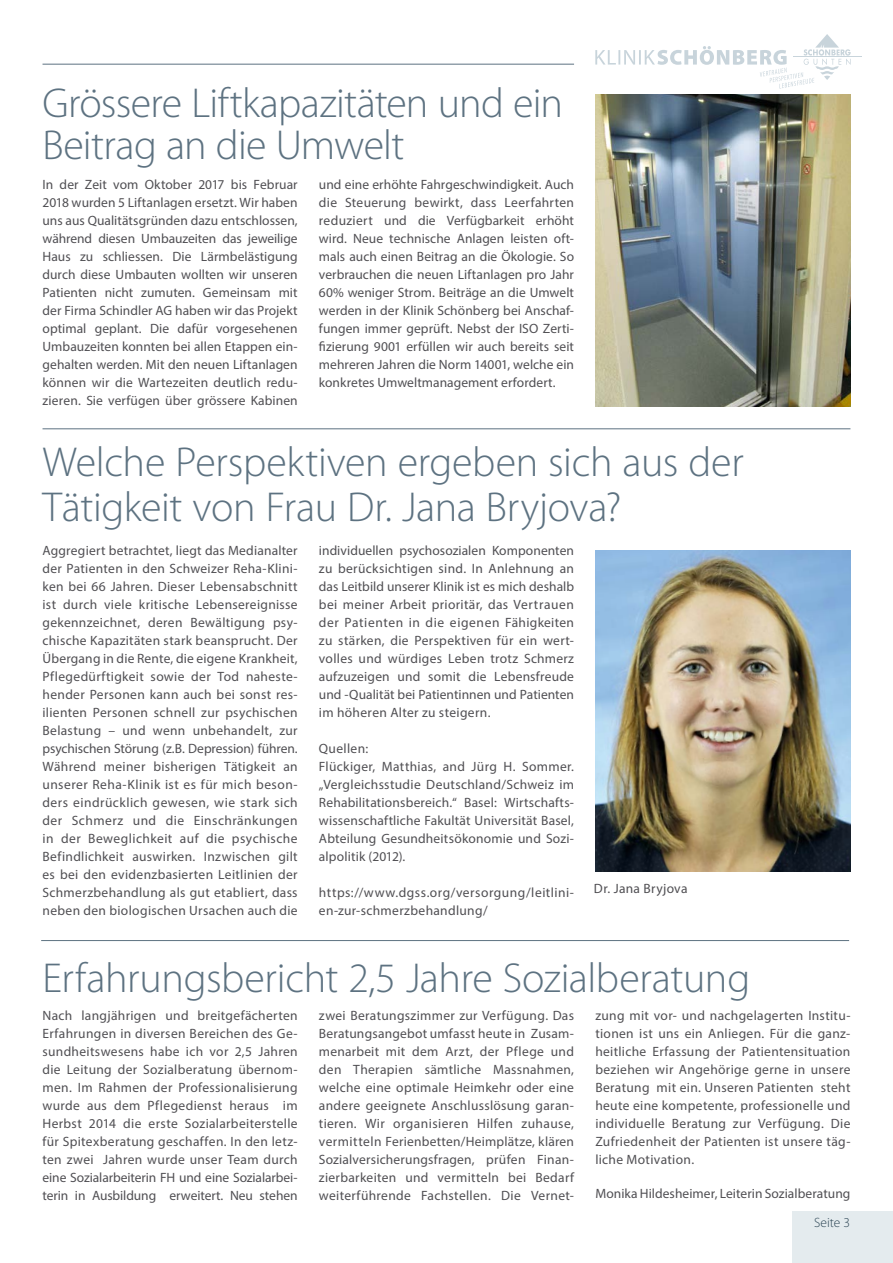
<style>
.page{position:relative;width:893px;height:1263px;background:#fff}
.page>*{position:absolute;margin:0;border:0;box-sizing:border-box;transform-origin:0 0}
.t1{font:300 42px/42px "Myriad Pro";letter-spacing:-.01em;color:#5d7281}
.t2{font:13.5px/18px "Myriad Pro";letter-spacing:.02em;color:#504f53;text-align:justify}
.t3{font:300 13.5px "Myriad Pro";color:#2a4352}
</style>
<div class="page">
<div style="left:792px;top:1212px;width:101px;height:51px;background:#e4ebee"></div>
<hr style="left:793px;top:57px;width:69px;height:1px;background:#c8d4db">
<svg style="left:595px;top:34px;width:256px;height:55px"></svg>
<hr style="left:43px;top:64px;width:531px;height:1px;background:#5d7281">
<img style="left:595px;top:94px;width:255px;height:312px">
<img style="left:595px;top:551px;width:255px;height:320px">
<hr style="left:43px;top:428px;width:807px;height:1px;background:#5d7281">
<hr style="left:41px;top:940px;width:808px;height:1px;background:#5d7281">
<h1 class="t1" style="left:43px;top:81px;width:522px">Grössere Liftkapazitäten und ein<br>Beitrag an die Umwelt</h1>
<p class="t2" style="left:43px;top:175px;width:257px">In der Zeit vom Oktober 2017 bis Februar 2018 wurden 5 Liftanlagen ersetzt. Wir haben uns aus Qualitätsgründen dazu entschlossen, während diesen Umbauzeiten das jeweilige Haus zu schliessen. Die Lärmbelästigung durch diese Umbauten wollten wir unseren Patienten nicht zumuten. Gemeinsam mit der Firma Schindler AG haben wir das Projekt optimal geplant. Die dafür vorgesehenen Umbauzeiten konnten bei allen Etappen ein&shy;gehalten werden. Mit den neuen Liftanlagen können wir die Wartezeiten deutlich redu&shy;zieren. Sie verfügen über grössere Kabinen</p>
<p class="t2" style="left:319px;top:175px;width:257px">und eine erhöhte Fahrgeschwindigkeit. Auch die Steuerung bewirkt, dass Leerfahrten reduziert und die Verfügbarkeit erhöht wird. Neue technische Anlagen leisten oft&shy;mals auch einen Beitrag an die Ökologie. So verbrauchen die neuen Liftanlagen pro Jahr 60% weniger Strom. Beiträge an die Umwelt werden in der Klinik Schönberg bei Anschaf&shy;fungen immer geprüft. Nebst der ISO Zerti&shy;fizierung 9001 erfüllen wir auch bereits seit mehreren Jahren die Norm 14001, welche ein konkretes Umweltmanagement erfordert.</p>
<h1 class="t1" style="left:43px;top:439px;width:703px;line-height:45px">Welche Perspektiven ergeben sich aus der<br>Tätigkeit von Frau Dr. Jana Bryjova?</h1>
<p class="t2" style="left:43px;top:542px;width:257px">Aggregiert betrachtet, liegt das Medianalter der Patienten in den Schweizer Reha-Klini&shy;ken bei 66 Jahren. Dieser Lebensabschnitt ist durch viele kritische Lebensereignisse gekennzeichnet, deren Bewältigung psy&shy;chische Kapazitäten stark beansprucht. Der Übergang in die Rente, die eigene Krankheit, Pflegedürftigkeit sowie der Tod naheste&shy;hender Personen kann auch bei sonst res&shy;ilienten Personen schnell zur psychischen Belastung – und wenn unbehandelt, zur psychischen Störung (z.B. Depression) führen.<br>Während meiner bisherigen Tätigkeit an unserer Reha-Klinik ist es für mich beson&shy;ders eindrücklich gewesen, wie stark sich der Schmerz und die Einschränkungen in der Beweglichkeit auf die psychische Befindlichkeit auswirken. Inzwischen gilt es bei den evidenzbasierten Leitlinien der Schmerzbehandlung als gut etabliert, dass neben den biologischen Ursachen auch die</p>
<p class="t2" style="left:319px;top:541px;width:257px">individuellen psychosozialen Komponenten zu berücksichtigen sind. In Anlehnung an das Leitbild unserer Klinik ist es mich deshalb bei meiner Arbeit prioritär, das Vertrauen der Patienten in die eigenen Fähigkeiten zu stärken, die Perspektiven für ein wert&shy;volles und würdiges Leben trotz Schmerz aufzuzeigen und somit die Lebensfreude und -Qualität bei Patientinnen und Patienten im höheren Alter zu steigern.</p>
<p class="t2" style="left:319px;top:739px;width:257px;text-align:left">Quellen:<br>Flückiger, Matthias, and Jürg H. Sommer. „Vergleichsstudie Deutschland/Schweiz im Rehabilitationsbereich.“ Basel: Wirtschafts&shy;wissenschaftliche Fakultät Universität Basel, Abteilung Gesundheitsökonomie und Sozi&shy;alpolitik (2012).</p>
<p class="t2" style="left:319px;top:883px;width:257px">https://www.dgss.org/versorgung/leitlini&shy;en-zur-schmerzbehandlung/</p>
<p class="t2" style="left:594px;top:879px;width:95px">Dr. Jana Bryjova</p>
<h1 class="t1" style="left:43px;top:956px;width:709px">Erfahrungsbericht 2,5 Jahre Sozialberatung</h1>
<p class="t2" style="left:43px;top:1006px;width:257px">Nach langjährigen und breitgefächerten Erfahrungen in diversen Bereichen des Ge&shy;sundheitswesens habe ich vor 2,5 Jahren die Leitung der Sozialberatung übernom&shy;men. Im Rahmen der Professionalisierung wurde aus dem Pflegedienst heraus im Herbst 2014 die erste Sozialarbeiterstelle für Spitexberatung geschaffen. In den letz&shy;ten zwei Jahren wurde unser Team durch eine Sozialarbeiterin FH und eine Sozialarbei&shy;terin in Ausbildung erweitert. Neu stehen</p>
<p class="t2" style="left:319px;top:1006px;width:257px">zwei Beratungszimmer zur Verfügung. Das Beratungsangebot umfasst heute in Zusam&shy;menarbeit mit dem Arzt, der Pflege und den Therapien sämtliche Massnahmen, welche eine optimale Heimkehr oder eine andere geeignete Anschlusslösung garan&shy;tieren. Wir organisieren Hilfen zuhause, vermitteln Ferienbetten/Heimplätze, klären Sozialversicherungsfragen, prüfen Finan&shy;zierbarkeiten und vermitteln bei Bedarf weiterführende Fachstellen. Die Vernet-</p>
<p class="t2" style="left:595px;top:1006px;width:257px">zung mit vor- und nachgelagerten Institu&shy;tionen ist uns ein Anliegen. Für die ganz&shy;heitliche Erfassung der Patientensituation beziehen wir Angehörige gerne in unsere Beratung mit ein. Unseren Patienten steht heute eine kompetente, professionelle und individuelle Beratung zur Verfügung. Die Zufriedenheit der Patienten ist unsere täg&shy;liche Motivation.</p>
<p class="t2" style="left:595px;top:1184px;width:257px">Monika Hildesheimer, Leiterin Sozialberatung</p>
<p class="t3" style="left:814px;top:1214px;width:37px">Seite 3</p>
</div>
